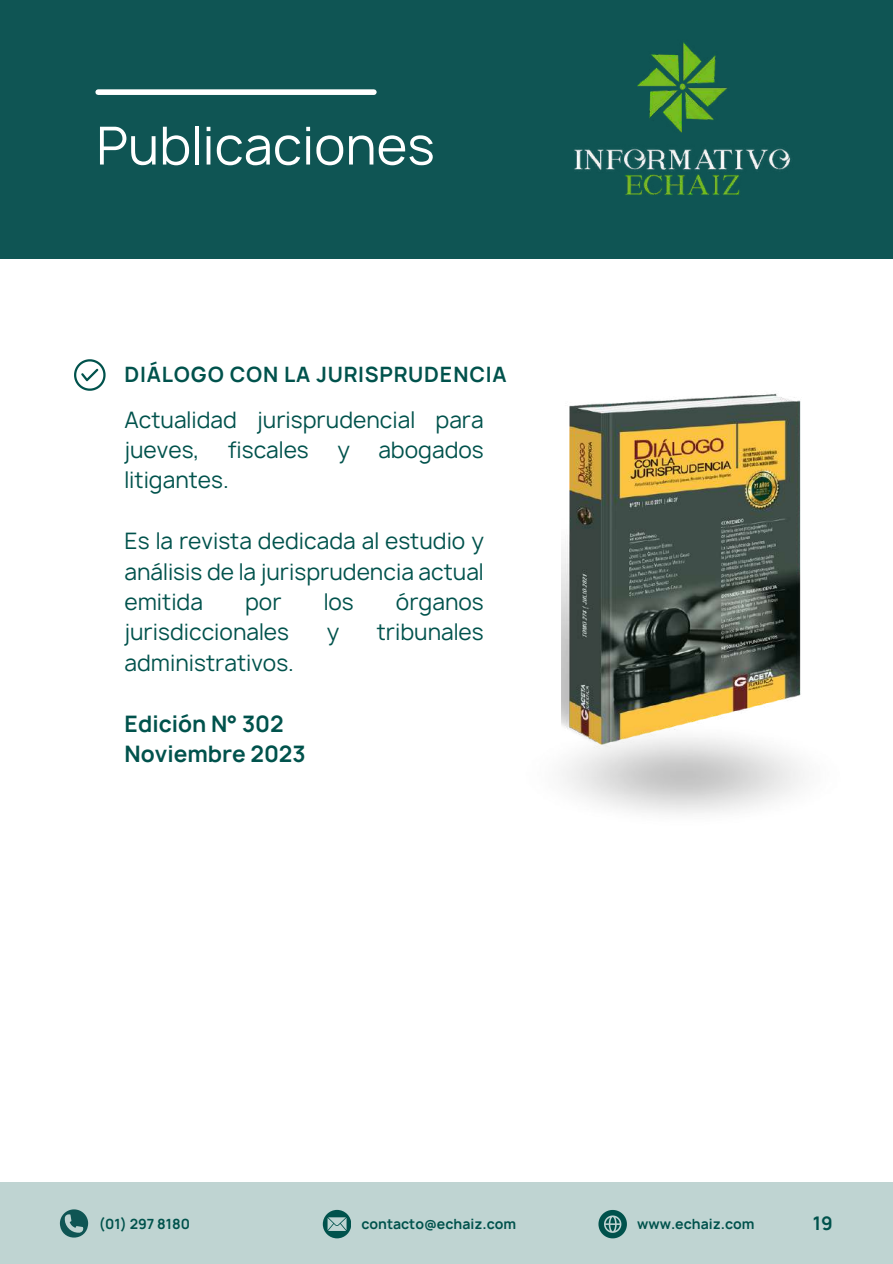
<style>
.page{position:relative;width:893px;height:1264px;background:#fff}
.page>*{position:absolute;margin:0;border:0;box-sizing:border-box;transform-origin:0 0}
.t1{font:50.4px "Manrope";color:#fff}
.t2{font:21.75px/30.3px "Manrope";color:#00524c}
.t3{font:700 21.75px/30.3px "Manrope";color:#00524c}
.t4{font:700 20.25px "Manrope";letter-spacing:.04em;color:#00524c}
.t5{font:700 18px "Manrope";color:#00524c}
.t6{font:700 13.5px "Manrope";color:#00524c}
</style>
<div class="page">
<div style="left:0;top:1182px;width:892px;height:81px;background:#bfd4d2"></div>
<div style="left:0;top:0;width:892px;height:259px;background:#0f5554"></div>
<div style="left:98px;top:89px;width:276px;height:6px;background:#fff"></div>
<img style="left:574px;top:42px;width:217px;height:153px">
<svg style="left:60px;top:1209px;width:28px;height:29px"></svg>
<svg style="left:323px;top:1209px;width:28px;height:28px"></svg>
<svg style="left:598px;top:1210px;width:28px;height:27px"></svg>
<svg style="left:74px;top:359px;width:31px;height:32px"></svg>
<img style="left:561px;top:393px;width:240px;height:326px">
<img style="left:561px;top:719px;width:243px;height:95px">
<h1 class="t1" style="left:96px;top:111px;width:340px">Publicaciones</h1>
<p class="t4" style="left:124px;top:360px;width:384px">DIÁLOGO CON LA JURISPRUDENCIA</p>
<p class="t2" style="left:124px;top:404px;width:361px">Actualidad jurisprudencial para jueves,</p>
<p class="t2" style="left:228px;top:434px;width:82px">fiscales</p>
<p class="t2" style="left:337px;top:434px;width:14px">y</p>
<p class="t2" style="left:378px;top:434px;width:107px">abogados</p>
<p class="t2" style="left:124px;top:465px;width:106px">litigantes.</p>
<p class="t2" style="left:124px;top:526px;width:361px;text-align:justify">Es la revista dedicada al estudio y análisis de la jurisprudencia actual emitida</p>
<p class="t2" style="left:245px;top:586px;width:38px">por</p>
<p class="t2" style="left:323px;top:586px;width:32px">los</p>
<p class="t2" style="left:396px;top:586px;width:89px">órganos</p>
<p class="t2" style="left:124px;top:617px;width:166px">jurisdiccionales</p>
<p class="t2" style="left:327px;top:617px;width:14px">y</p>
<p class="t2" style="left:377px;top:617px;width:108px">tribunales</p>
<p class="t2" style="left:124px;top:647px;width:171px">administrativos.</p>
<p class="t3" style="left:124px;top:708px;width:183px">Edición N° 302<br>Noviembre 2023</p>
<p class="t6" style="left:99px;top:1214px;width:93px">(01) 297 8180</p>
<p class="t6" style="left:361px;top:1214px;width:156px">contacto@echaiz.com</p>
<p class="t6" style="left:637px;top:1214px;width:119px">www.echaiz.com</p>
<p class="t5" style="left:812px;top:1211px;width:21px">19</p>
</div>
